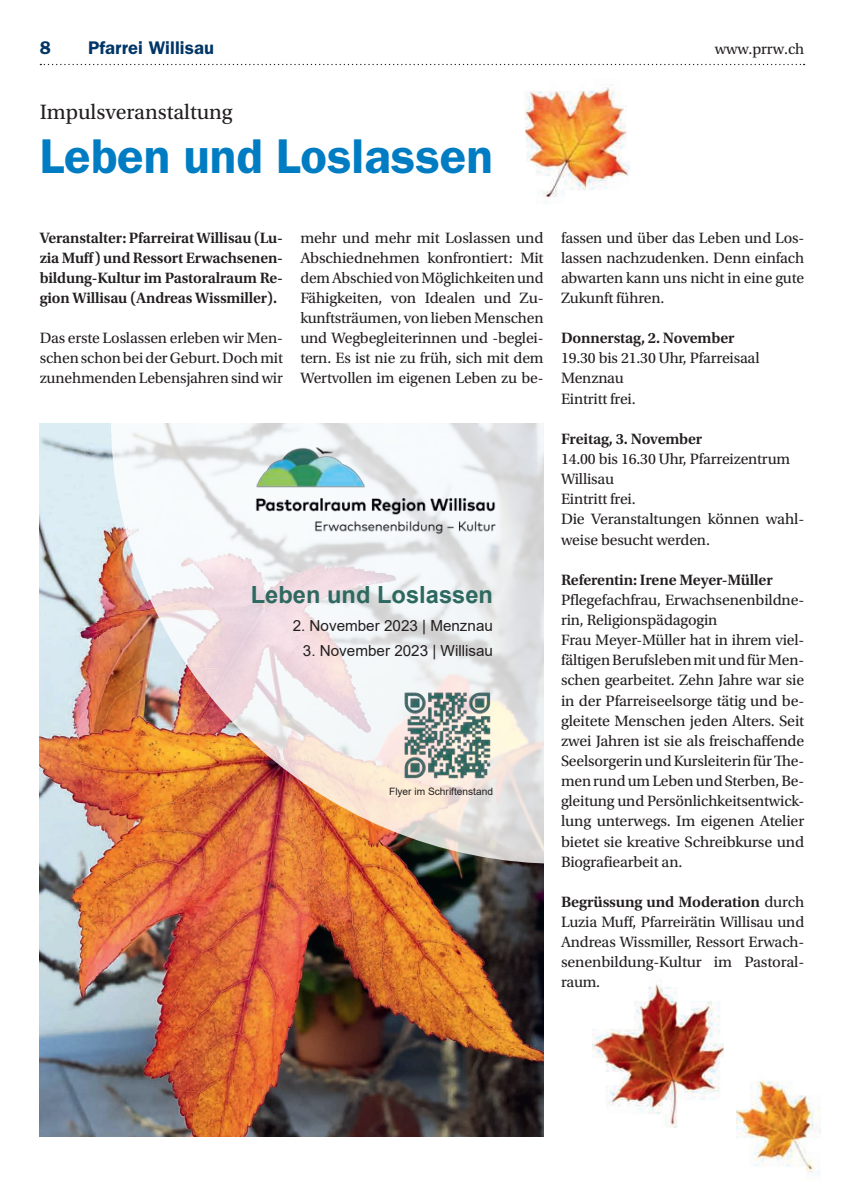
<style>
.page{position:relative;width:844px;height:1191px;background:#fff}
.page>*{position:absolute;margin:0;border:0;box-sizing:border-box;transform-origin:0 0}
.t1{font:600 49px "ITC Franklin Gothic Std";color:#007cc2}
.t2{font:700 23.62px "Arial";color:#2d6960}
.t3{font:21.88px "Utopia Std";color:#231f20}
.t4{font:600 18.38px "ITC Franklin Gothic Std";letter-spacing:.005em;color:#003667}
.t5{font:15.75px/20.1px "Utopia Std";letter-spacing:-.01em;color:#231f20;text-align:justify}
.t6{font:600 15.75px/20.1px "Utopia Std";letter-spacing:-.01em;color:#231f20;text-align:justify}
.t7{font:15.22px "Arial";color:#231f20}
.t8{font:10.15px "Arial";color:#231f20}
.s1{font-weight:600}
</style>
<div class="page">
<svg style="left:40px;top:64px;width:764px;height:1px"></svg>
<img style="left:736px;top:1081px;width:85px;height:94px">
<img style="left:592px;top:980px;width:131px;height:148px">
<img style="left:524px;top:84px;width:106px;height:120px">
<img style="left:40px;top:424px;width:503px;height:712px">
<img style="left:111px;top:424px;width:432px;height:440px">
<img style="left:399px;top:687px;width:96px;height:96px">
<img style="left:255px;top:447px;width:240px;height:86px">
<p class="t4" style="left:40px;top:37px;width:13px">8</p>
<p class="t4" style="left:88px;top:37px;width:127px">Pfarrei Willisau</p>
<p class="t5" style="left:714px;top:39px;width:91px">www.prrw.ch</p>
<h3 class="t3" style="left:40px;top:100px;width:194px">Impulsveranstaltung</h3>
<h1 class="t1" style="left:40px;top:127px;width:454px">Leben und Loslassen</h1>
<p class="t6" style="left:40px;top:227px;width:245px">Veranstalter: Pfarreirat Willisau (Lu&shy;zia Muff) und Ressort Erwachsenen&shy;bildung-Kultur im Pastoralraum Re&shy;gion Willisau (Andreas Wissmiller).</p>
<p class="t5" style="left:40px;top:328px;width:245px">Das erste Loslassen erleben wir Men&shy;schen schon bei der Geburt. Doch mit zunehmenden Lebensjahren sind wir</p>
<p class="t5" style="left:300px;top:228px;width:245px">mehr und mehr mit Loslassen und Abschiednehmen konfrontiert: Mit dem Abschied von Möglichkeiten und Fähigkeiten, von Idealen und Zu&shy;kunftsträumen, von lieben Menschen und Wegbegleiterinnen und -beglei&shy;tern. Es ist nie zu früh, sich mit dem Wertvollen im eigenen Leben zu be-</p>
<p class="t5" style="left:561px;top:228px;width:245px">fassen und über das Leben und Los&shy;lassen nachzudenken. Denn einfach abwarten kann uns nicht in eine gute Zukunft führen.</p>
<p class="t6" style="left:561px;top:328px;width:175px">Donnerstag, 2. November</p>
<p class="t5" style="left:561px;top:348px;width:200px;text-align:left">19.30 bis 21.30 Uhr, Pfarreisaal<br>Menznau<br>Eintritt frei.</p>
<p class="t6" style="left:561px;top:429px;width:143px">Freitag, 3. November</p>
<p class="t5" style="left:561px;top:449px;width:245px;text-align:left">14.00 bis 16.30 Uhr, Pfarreizentrum<br>Willisau<br>Eintritt frei.<br>Die Veranstaltungen können wahl&shy;weise besucht werden.</p>
<p class="t6" style="left:561px;top:570px;width:213px">Referentin: Irene Meyer-Müller</p>
<p class="t5" style="left:561px;top:590px;width:245px;text-align:left">Pflegefachfrau, Erwachsenenbildne&shy;rin, Religionspädagogin<br>Frau Meyer-Müller hat in ihrem viel&shy;fältigen Berufsleben mit und für Men&shy;schen gearbeitet. Zehn Jahre war sie in der Pfarreiseelsorge tätig und be&shy;gleitete Menschen jeden Alters. Seit zwei Jahren ist sie als freischaffende Seelsorgerin und Kursleiterin für The&shy;men rund um Leben und Sterben, Be&shy;gleitung und Persönlichkeitsentwick&shy;lung unterwegs. Im eigenen Atelier bietet sie kreative Schreibkurse und Biografiearbeit an.</p>
<p class="t5" style="left:561px;top:892px;width:245px"><span class="s1">Begrüssung und Moderation</span> durch Luzia Muff, Pfarreirätin Willisau und Andreas Wissmiller, Ressort Erwach&shy;senenbildung-Kultur im Pastoral&shy;raum.</p>
<h2 class="t2" style="left:251px;top:578px;width:244px">Leben und Loslassen</h2>
<p class="t7" style="left:292px;top:615px;width:202px">2. November 2023 | Menznau</p>
<p class="t7" style="left:303px;top:640px;width:191px">3. November 2023 | Willisau</p>
<p class="t8" style="left:389px;top:784px;width:105px">Flyer im Schriftenstand</p>
</div>
